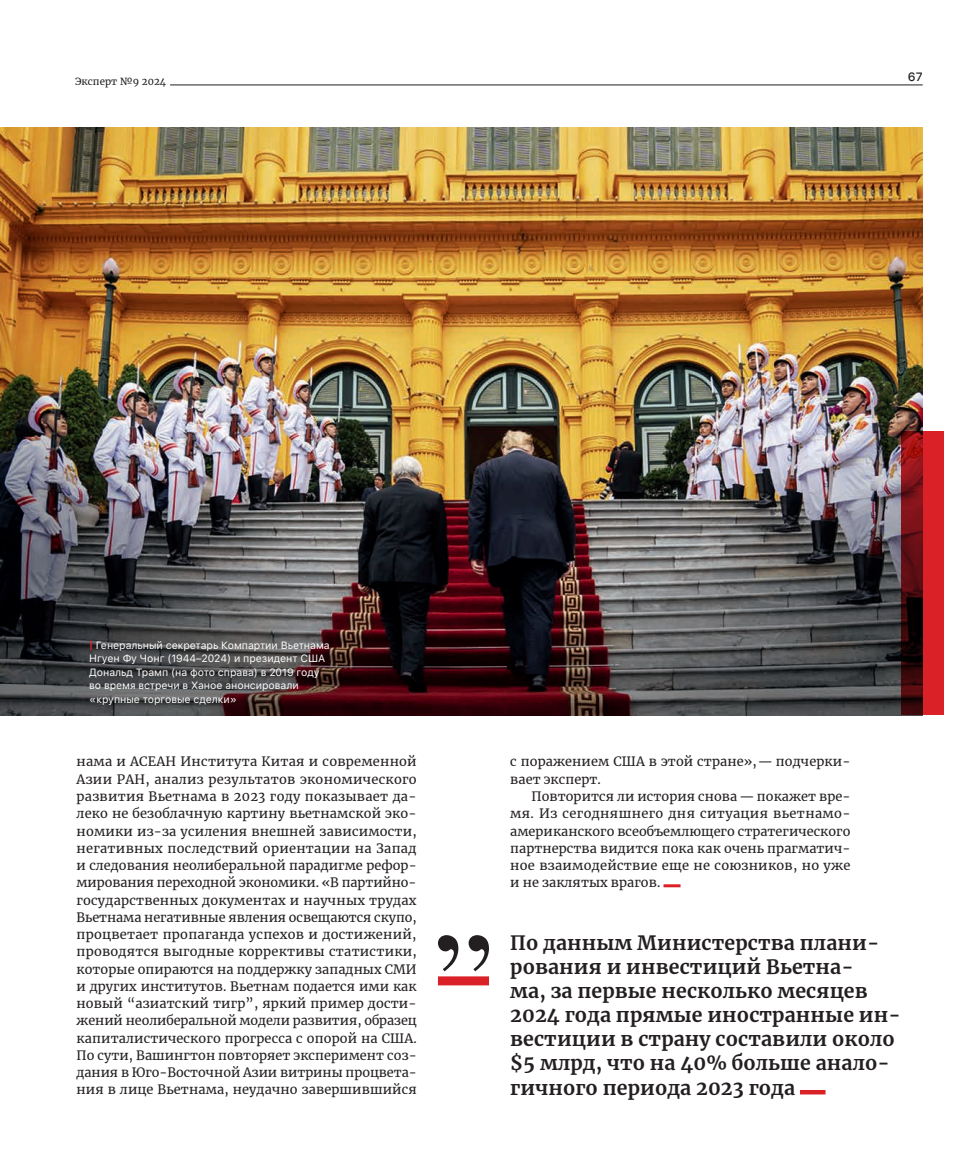
<style>
.page{position:relative;width:978px;height:1149px;background:#fff}
.page>*{position:absolute;margin:0;border:0;box-sizing:border-box;transform-origin:0 0}
.t1{font:700 19.5px/24px "Merriweather";letter-spacing:.005em;color:#231f20}
.t2{font:12.75px/17.2px "Merriweather";letter-spacing:.01em;color:#231f20;text-align:justify}
.t3{font:500 12px "SF Pro Text";color:#231f20}
.t4{font:10.5px/13.5px "SF Pro Text";letter-spacing:-.005em;color:#fff}
.t5{font:9.75px "Merriweather";letter-spacing:.005em;color:#231f20}
.s1{font-weight:700;color:#da2128}
</style>
<div class="page">
<hr style="left:170px;top:85px;width:753px;height:1px;background:#231f20">
<hr style="left:664px;top:884px;width:17px;height:3px;background:#da2128">
<img style="left:0;top:128px;width:923px;height:587px">
<svg style="left:901px;top:431px;width:43px;height:284px;background:#95161b"></svg>
<svg style="left:438px;top:935px;width:51px;height:36px"></svg>
<div style="left:438px;top:976px;width:51px;height:9px;background:#da2128"></div>
<div style="left:800px;top:1089px;width:25px;height:5px;background:#da2128"></div>
<p class="t5" style="left:75px;top:74px;width:93px">Эксперт №9 2024</p>
<p class="t3" style="left:908px;top:68px;width:16px">67</p>
<p class="t4" style="left:89px;top:637px;width:242px"><span class="s1">|</span> Генеральный секретарь Компартии Вьетнама Нгуен Фу Чонг (1944–2024) и президент США Дональд Трамп (на фото справа) в 2019 году во время встречи в Ханое анонсировали «крупные торговые сделки»</p>
<p class="t2" style="left:77px;top:752px;width:342px">нама и АСЕАН Института Китая и современной Азии РАН, анализ результатов экономического развития Вьетнама в 2023 году показывает да&shy;леко не безоблачную картину вьетнамской эко&shy;номики из-за усиления внешней зависимости, негативных последствий ориентации на Запад и следования неолиберальной парадигме рефор&shy;мирования переходной экономики. «В партийно&shy;государственных документах и научных трудах Вьетнама негативные явления освещаются скупо, процветает пропаганда успехов и достижений, проводятся выгодные коррективы статистики, которые опираются на поддержку западных СМИ и других институтов. Вьетнам подается ими как новый “азиатский тигр”, яркий пример дости&shy;жений неолиберальной модели развития, образец капиталистического прогресса с опорой на США.<br>По сути, Вашингтон повторяет эксперимент соз&shy;дания в Юго-Восточной Азии витрины процвета&shy;ния в лице Вьетнама, неудачно завершившийся</p>
<p class="t2" style="left:510px;top:752px;width:342px">с поражением США в этой стране»,— подчерки&shy;вает эксперт.</p>
<p class="t2" style="left:510px;top:787px;width:342px;text-indent:21px">Повторится ли история снова — покажет вре&shy;мя. Из сегодняшнего дня ситуация вьетнамо&shy;американского всеобъемлющего стратегического партнерства видится пока как очень прагматич&shy;ное взаимодействие еще не союзников, но уже и не заклятых врагов.</p>
<h1 class="t1" style="left:510px;top:930px;width:392px">По данным Министерства плани&shy;рования и инвестиций Вьетна-<br>ма, за первые несколько месяцев<br>2024 года прямые иностранные ин&shy;вестиции в страну составили около $5 млрд, что на 40% больше анало&shy;гичного периода 2023 года</h1>
</div>
